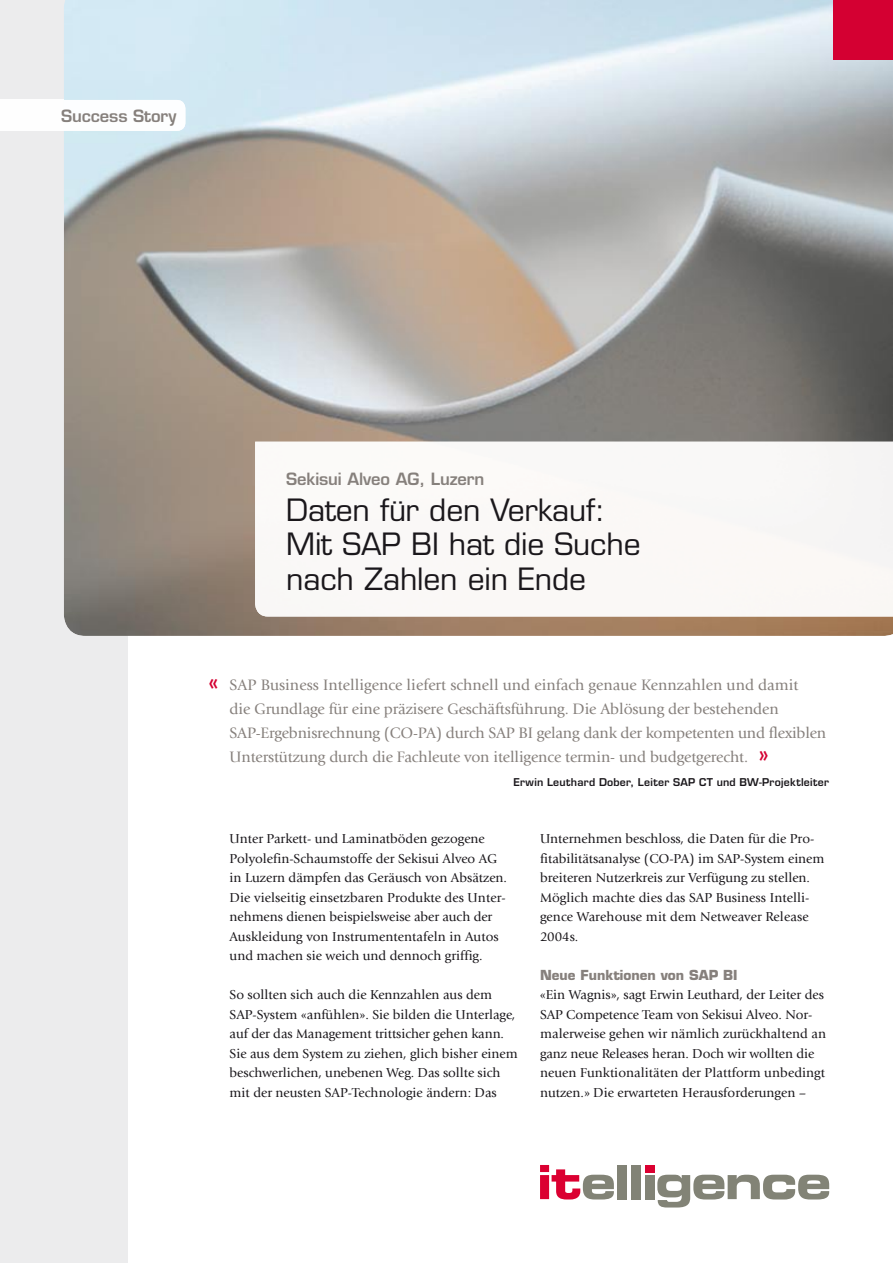
<style>
.page{position:relative;width:893px;height:1263px;background:#fff}
.page>*{position:absolute;margin:0;border:0;box-sizing:border-box;transform-origin:0 0}
.t1{font:30px/34.5px "Eurostile";letter-spacing:-.005em;color:#1a171b}
.t2{font:600 16.5px "Eurostile";letter-spacing:-.005em;color:#86807c}
.t3{font:15.75px/24px "Giovanni Std";letter-spacing:-.01em;color:#86807c}
.t4{font:13.5px/19.5px "Giovanni Std";color:#1a171b}
.t5{font:700 13.5px "Eurostile";color:#86807c}
.t6{font:600 10.5px "Eurostile";letter-spacing:.025em;color:#1a171b}
.s1{font-family:"Eurostile";font-weight:600;font-size:18.75px;color:#d40032}
</style>
<div class="page">
<div style="left:0;top:0;width:128px;height:1263px;background:#ececed"></div>
<img style="left:64px;top:0;width:829px;height:636px">
<div style="left:833px;top:0;width:60px;height:60px;background:#d40032"></div>
<div style="left:255px;top:442px;width:638px;height:174px;background:#faf8f6"></div>
<div style="left:0;top:100px;width:64px;height:31px;background:#fefefe"></div>
<div style="left:64px;top:100px;width:121px;height:31px;background:#fdfeff"></div>
<svg style="left:540px;top:1165px;width:74px;height:34px"></svg>
<div style="left:617px;top:1165px;width:9px;height:34px;background:#828376"></div>
<div style="left:631px;top:1165px;width:9px;height:34px;background:#828376"></div>
<div style="left:645px;top:1165px;width:9px;height:7px;background:#db0031"></div>
<div style="left:645px;top:1175px;width:9px;height:24px;background:#828376"></div>
<svg style="left:657px;top:1175px;width:172px;height:32px"></svg>
<p class="t2" style="left:61px;top:106px;width:117px">Success Story</p>
<p class="t2" style="left:286px;top:468px;width:200px">Sekisui Alveo AG, Luzern</p>
<h1 class="t1" style="left:286px;top:493px;width:356px">Daten für den Verkauf:<br>Mit SAP BI hat die Suche nach Zahlen ein Ende</h1>
<p class="t3" style="left:230px;top:673px;width:598px;text-indent:-21px"><span class="s1">«</span> SAP Business Intelligence liefert schnell und einfach genaue Kennzahlen und damit<br>die Grundlage für eine präzisere Geschäftsführung. Die Ablösung der bestehenden SAP-Ergebnisrechnung (CO-PA) durch SAP BI gelang dank der kompetenten und flexiblen Unterstützung durch die Fachleute von itelligence termin- und budgetgerecht. <span class="s1">»</span></p>
<p class="t6" style="left:513px;top:775px;width:317px">Erwin Leuthard Dober, Leiter SAP CT und BW-Projektleiter</p>
<p class="t4" style="left:230px;top:829px;width:279px">Unter Parkett- und Laminatböden gezogene Polyolefin-Schaumstoffe der Sekisui Alveo AG in Luzern dämpfen das Geräusch von Absätzen.<br>Die vielseitig einsetzbaren Produkte des Unter&shy;nehmens dienen beispielsweise aber auch der Auskleidung von Instrumententafeln in Autos und machen sie weich und dennoch griffig.</p>
<p class="t4" style="left:230px;top:985px;width:290px">So sollten sich auch die Kennzahlen aus dem SAP-System «anfühlen». Sie bilden die Unterlage, auf der das Management trittsicher gehen kann.<br>Sie aus dem System zu ziehen, glich bisher einem beschwerlichen, unebenen Weg. Das sollte sich mit der neusten SAP-Technologie ändern: Das</p>
<p class="t4" style="left:540px;top:829px;width:286px">Unternehmen beschloss, die Daten für die Pro&shy;fitabilitätsanalyse (CO-PA) im SAP-System einem breiteren Nutzerkreis zur Verfügung zu stellen.<br>Möglich machte dies das SAP Business Intelli&shy;gence Warehouse mit dem Netweaver Release 2004s.</p>
<p class="t5" style="left:540px;top:966px;width:199px">Neue Funktionen von SAP BI</p>
<p class="t4" style="left:540px;top:985px;width:287px">«Ein Wagnis», sagt Erwin Leuthard, der Leiter des SAP Competence Team von Sekisui Alveo. Nor&shy;malerweise gehen wir nämlich zurückhaltend an ganz neue Releases heran. Doch wir wollten die neuen Funktionalitäten der Plattform unbedingt nutzen.» Die erwarteten Herausfor derungen –</p>
</div>
